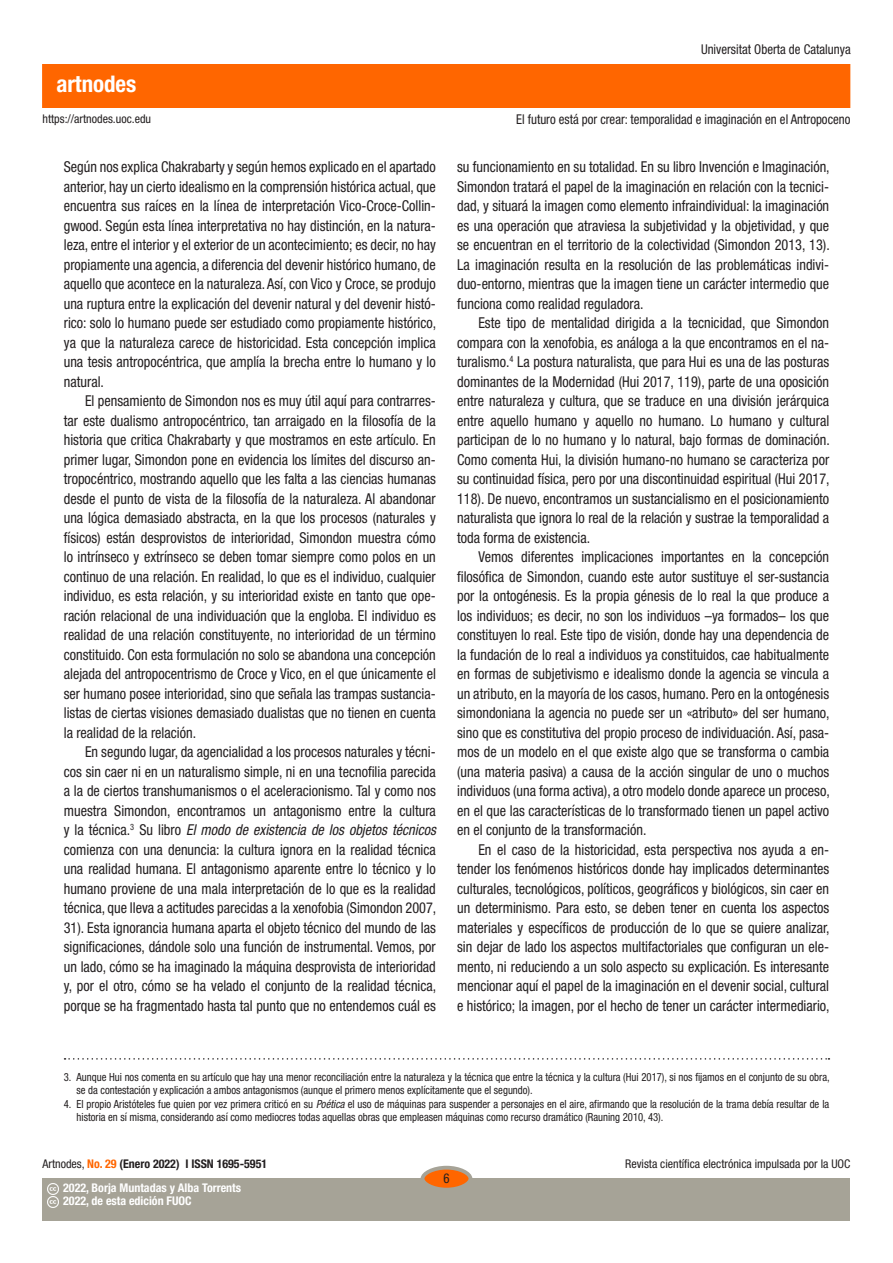
<style>
.page{position:relative;width:893px;height:1263px;background:#fff}
.page>*{position:absolute;margin:0;border:0;box-sizing:border-box;transform-origin:0 0}
.t1{font:700 condensed 22.95px "Helvetica Neue LT Std";color:#fff}
._02_texto_base{font:condensed 15px/19.5px "Helvetica Neue LT Std";color:#231f20;text-align:justify;scale:.95 1}
._02_texto_base_1{font:condensed 15px/19.5px "Helvetica Neue LT Std";color:#231f20;text-align:justify;scale:.95 1}
.t2{font:condensed 13.5px "Helvetica Neue LT Std";color:#231f20;scale:.95 1}
.t3{font:condensed 12px "Helvetica Neue LT Std";color:#231f20}
.t4{font:700 condensed 12px/13.5px "Helvetica Neue LT Std";color:#fff}
.t5{font:700 condensed 12px "Helvetica Neue LT Std";color:#231f20}
.notes{font:condensed 11.25px/13.5px "Helvetica Neue LT Std";color:#231f20;scale:.95 1}
.s1{font-style:italic}
.s2{font-weight:400}
.s3{color:#f60}
</style>
<div class="page">
<div style="left:43px;top:65px;width:807px;height:42px;background:#f60"></div>
<div style="left:43px;top:1178px;width:807px;height:42px;background:#a6a397"></div>
<div style="left:422px;top:1168px;width:48px;height:21px;background:#f60;border-radius:50%"></div>
<div style="left:421px;top:1166px;width:51px;height:25px;border:4px solid #a6a397;border-radius:50%"></div>
<svg style="left:47px;top:1183px;width:11px;height:25px"></svg>
<svg style="left:65px;top:1058px;width:764px;height:1px"></svg>
<h1 class="t1" style="left:56px;top:69px;width:81px">artnodes</h1>
<p class="t2" style="left:701px;top:42px;width:159px">Universitat Oberta de Catalunya</p>
<p class="t3" style="left:43px;top:112px;width:110px">https://artnodes.uoc.edu</p>
<p class="t2" style="left:516px;top:112px;width:353px">El futuro está por crear: temporalidad e imaginación en el Antropoceno</p>
<p class="_02_texto_base_1" style="left:64px;top:157px;width:394px">Según nos explica Chakrabarty y según hemos explicado en el apartado anterior, hay un cierto idealismo en la comprensión histórica actual, que encuentra sus raíces en la línea de interpretación Vico-Croce-Collin&shy;gwood. Según esta línea interpretativa no hay distinción, en la natura&shy;leza, entre el interior y el exterior de un acontecimiento; es decir, no hay propiamente una agencia, a diferencia del devenir histórico humano, de aquello que acontece en la naturaleza. Así, con Vico y Croce, se produjo una ruptura entre la explicación del devenir natural y del devenir histó&shy;rico: solo lo humano puede ser estudiado como propiamente histórico, ya que la naturaleza carece de historicidad. Esta concepción implica una tesis antropocéntrica, que amplía la brecha entre lo humano y lo natural.</p>
<p class="_02_texto_base" style="left:64px;top:391px;width:393px;text-indent:21px">El pensamiento de Simondon nos es muy útil aquí para contrarres&shy;tar este dualismo antropocéntrico, tan arraigado en la filosofía de la historia que critica Chakrabarty y que mostramos en este artículo. En primer lugar, Simondon pone en evidencia los límites del discurso an&shy;tropocéntrico, mostrando aquello que les falta a las ciencias humanas desde el punto de vista de la filosofía de la naturaleza. Al abandonar una lógica demasiado abstracta, en la que los procesos (naturales y físicos) están desprovistos de interioridad, Simondon muestra cómo lo intrínseco y extrínseco se deben tomar siempre como polos en un continuo de una relación. En realidad, lo que es el individuo, cualquier individuo, es esta relación, y su interioridad existe en tanto que ope&shy;ración relacional de una individuación que la engloba. El individuo es realidad de una relación constituyente, no interioridad de un término constituido. Con esta formulación no solo se abandona una concepción alejada del antropocentrismo de Croce y Vico, en el que únicamente el ser humano posee interioridad, sino que señala las trampas sustancia&shy;listas de ciertas visiones demasiado dualistas que no tienen en cuenta la realidad de la relación.</p>
<p class="_02_texto_base" style="left:64px;top:742px;width:394px;text-indent:21px">En segundo lugar, da agencialidad a los procesos naturales y técni&shy;cos sin caer ni en un naturalismo simple, ni en una tecnofilia parecida a la de ciertos transhumanismos o el aceleracionismo. Tal y como nos muestra Simondon, encontramos un antagonismo entre la cultura y la técnica.<sup>3</sup> Su libro <span class="s1">El modo de existencia de los objetos técnicos </span>comienza con una denuncia: la cultura ignora en la realidad técnica una realidad humana. El antagonismo aparente entre lo técnico y lo humano proviene de una mala interpretación de lo que es la realidad técnica, que lleva a actitudes parecidas a la xenofobia (Simondon 2007, 31). Esta ignorancia humana aparta el objeto técnico del mundo de las significaciones, dándole solo una función de instrumental. Vemos, por un lado, cómo se ha imaginado la máquina desprovista de interioridad y, por el otro, cómo se ha velado el conjunto de la realidad técnica, porque se ha fragmentado hasta tal punto que no entendemos cuál es</p>
<p class="_02_texto_base" style="left:457px;top:157px;width:394px">su funcionamiento en su totalidad. En su libro Invención e Imaginación, Simondon tratará el papel de la imaginación en relación con la tecnici&shy;dad, y situará la imagen como elemento infraindividual: la imaginación es una operación que atraviesa la subjetividad y la objetividad, y que se encuentran en el territorio de la colectividad (Simondon 2013, 13).<br>La imaginación resulta en la resolución de las problemáticas indivi&shy;duo-entorno, mientras que la imagen tiene un carácter intermedio que funciona como realidad reguladora.</p>
<p class="_02_texto_base" style="left:457px;top:313px;width:394px;text-indent:21px">Este tipo de mentalidad dirigida a la tecnicidad, que Simondon compara con la xenofobia, es análoga a la que encontramos en el na&shy;turalismo.<sup>4</sup> La postura naturalista, que para Hui es una de las posturas dominantes de la Modernidad (Hui 2017, 119), parte de una oposición entre naturaleza y cultura, que se traduce en una división jerárquica entre aquello humano y aquello no humano. Lo humano y cultural participan de lo no humano y lo natural, bajo formas de dominación.<br>Como comenta Hui, la división humano-no humano se caracteriza por su continuidad física, pero por una discontinuidad espiritual (Hui 2017, 118). De nuevo, encontramos un sustancialismo en el posicionamiento naturalista que ignora lo real de la relación y sustrae la temporalidad a toda forma de existencia.</p>
<p class="_02_texto_base" style="left:457px;top:547px;width:394px;text-indent:21px">Vemos diferentes implicaciones importantes en la concepción filosófica de Simondon, cuando este autor sustituye el ser-sustancia por la ontogénesis. Es la propia génesis de lo real la que produce a los individuos; es decir, no son los individuos –ya formados– los que constituyen lo real. Este tipo de visión, donde hay una dependencia de la fundación de lo real a individuos ya constituidos, cae habitualmente en formas de subjetivismo e idealismo donde la agencia se vincula a un atributo, en la mayoría de los casos, humano. Pero en la ontogénesis simondoniana la agencia no puede ser un «atributo» del ser humano, sino que es constitutiva del propio proceso de individuación. Así, pasa&shy;mos de un modelo en el que existe algo que se transforma o cambia (una materia pasiva) a causa de la acción singular de uno o muchos individuos (una forma activa), a otro modelo donde aparece un proceso, en el que las características de lo transformado tienen un papel activo en el conjunto de la transformación.</p>
<p class="_02_texto_base" style="left:457px;top:840px;width:394px;text-indent:21px">En el caso de la historicidad, esta perspectiva nos ayuda a en&shy;tender los fenómenos históricos donde hay implicados determinantes culturales, tecnológicos, políticos, geográficos y biológicos, sin caer en un determinismo. Para esto, se deben tener en cuenta los aspectos materiales y específicos de producción de lo que se quiere analizar, sin dejar de lado los aspectos multifactoriales que configuran un ele&shy;mento, ni reduciendo a un solo aspecto su explicación. Es interesante mencionar aquí el papel de la imaginación en el devenir social, cultural e histórico; la imagen, por el hecho de tener un carácter intermediario,</p>
<p class="notes" style="left:77px;top:1070px;width:794px;text-indent:-13px">3. Aunque Hui nos comenta en su artículo que hay una menor reconciliación entre la naturaleza y la técnica que entre la técnica y la cultura (Hui 2017), si nos fijamos en el conjunto de su obra, se da contestación y explicación a ambos antagonismos (aunque el primero menos explícitamente que el segundo).</p>
<p class="notes" style="left:77px;top:1097px;width:794px;text-indent:-13px">4. El propio Aristóteles fue quien por vez primera criticó en su <span class="s1">Poética</span> el uso de máquinas para suspender a personajes en el aire, afirmando que la resolución de la trama debía resultar de la historia en sí misma, considerando así como mediocres todas aquellas obras que empleasen máquinas como recurso dramático (Rauning 2010, 43).</p>
<p class="t5" style="left:43px;top:1157px;width:226px"><span class="s2">Artnodes,</span> <span class="s3">No. 29</span> (Enero 2022) I ISSN 1695-5951</p>
<p class="t3" style="left:625px;top:1157px;width:227px">Revista científica electrónica impulsada por la UOC</p>
<p class="t4" style="left:63px;top:1181px;width:179px">2022, Borja Muntadas y Alba Torrents<br>2022, de esta edición FUOC</p>
<p class="t2" style="left:443px;top:1171px;width:8px">6</p>
</div>
